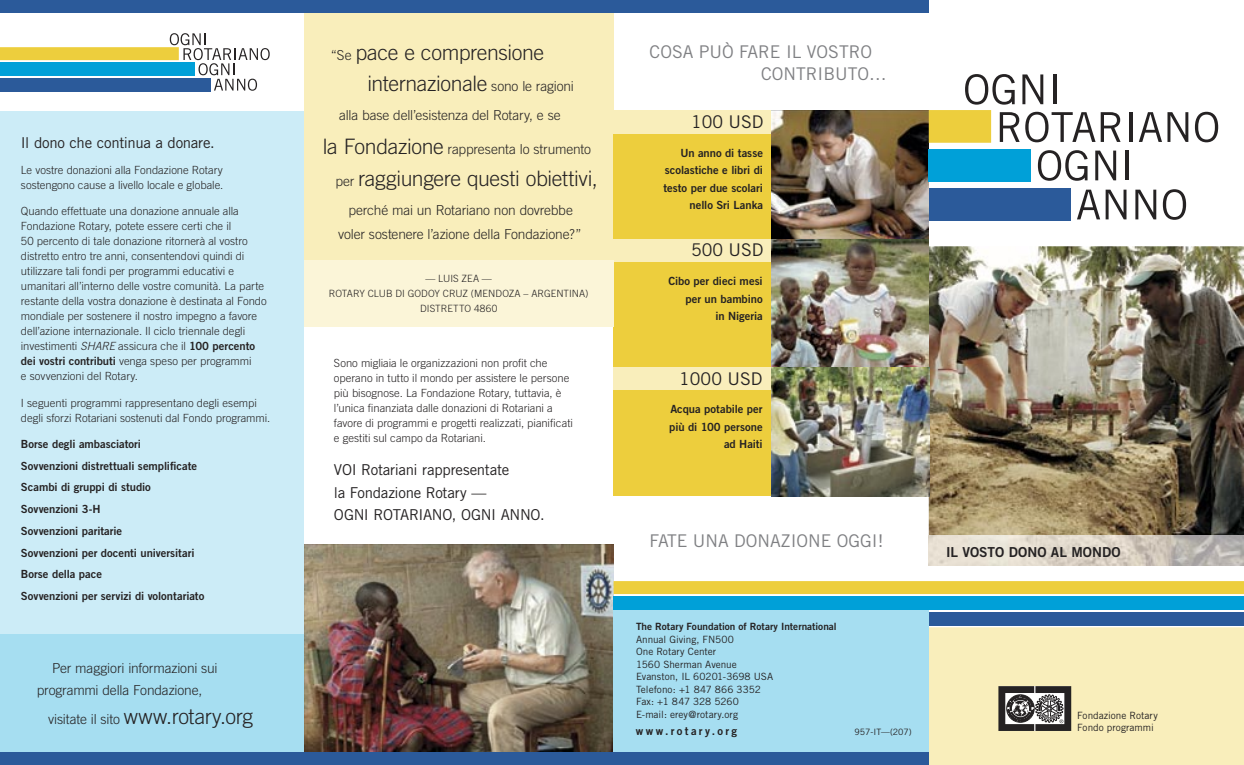
<style>
.page{position:relative;width:1244px;height:765px;background:#fff}
.page>*{position:absolute;margin:0;border:0;box-sizing:border-box;transform-origin:0 0}
.t1{font:300 21.25px "Trade Gothic LT Std";letter-spacing:-.015em;color:#252223}
.t2{font:17.5px "Trade Gothic LT Std";color:#7f8083}
.t3{font:17.5px "Trade Gothic LT Std";color:#252223}
.t4{font:15px/22.5px "Trade Gothic LT Std";letter-spacing:-.02em;color:#252223}
.t5{font:300 13.75px/24.5px "Trade Gothic LT Std";letter-spacing:-.01em;color:#252223;text-align:center}
.t6{font:13.75px "Trade Gothic LT Std Bd 2";color:#252223}
.t7{font:300 11.25px/15px "Trade Gothic LT Std";color:#252223}
.t8{font:11.25px/17.5px "Trade Gothic LT Std Bd 2";letter-spacing:-.005em;color:#252223;text-align:right}
.t9{font:11.25px "Trade Gothic LT Std Bd 2";letter-spacing:.21em;color:#252223}
.t10{font:10px/12.5px "Trade Gothic LT Std";color:#252223}
.t11{font:300 10px/15px "Trade Gothic LT Std";color:#252223;text-align:center}
.t12{font:10px "Trade Gothic LT Std Bd 2";color:#252223}
.t13{font:8.75px "Trade Gothic LT Std";color:#252223}
.s1{font-style:italic}
.s2{font-family:"Trade Gothic LT Std Bd 2";font-weight:400}
.s3{font-size:21.25px}
.s4{font-size:13.75px}
</style>
<div class="page">
<div style="left:304px;top:4px;width:309px;height:323px;background:#f9eebb"></div>
<img style="left:304px;top:545px;width:309px;height:207px">
<div style="left:0;top:628px;width:304px;height:137px;background:#a6def1"></div>
<div style="left:0;top:111px;width:304px;height:523px;background:#ccecf7"></div>
<div style="left:928px;top:627px;width:315px;height:138px;background:#f9eebb"></div>
<img style="left:928px;top:246px;width:315px;height:290px">
<div style="left:613px;top:111px;width:159px;height:385px;background:#edce3d"></div>
<div style="left:613px;top:110px;width:159px;height:23px;background:#f9eebb"></div>
<div style="left:613px;top:367px;width:159px;height:23px;background:#f9eebb"></div>
<div style="left:613px;top:239px;width:159px;height:23px;background:#f9eebb"></div>
<div style="left:613px;top:609px;width:315px;height:145px;background:#a6def1"></div>
<svg style="left:998px;top:686px;width:72px;height:45px"></svg>
<img style="left:771px;top:110px;width:158px;height:386px">
<div style="left:928px;top:110px;width:62px;height:33px;background:#edce3d"></div>
<div style="left:928px;top:188px;width:142px;height:33px;background:#2b5a9a"></div>
<div style="left:928px;top:149px;width:102px;height:33px;background:#00a0d8"></div>
<img style="left:928px;top:536px;width:315px;height:30px">
<div style="left:0;top:752px;width:928px;height:13px;background:#2b5a9a"></div>
<div style="left:0;top:0;width:928px;height:13px;background:#2b5a9a"></div>
<div style="left:0;top:47px;width:179px;height:13px;background:#edce3d"></div>
<div style="left:0;top:78px;width:210px;height:13px;background:#2b5a9a"></div>
<div style="left:0;top:63px;width:194px;height:13px;background:#00a0d8"></div>
<div style="left:613px;top:581px;width:630px;height:13px;background:#edce3d"></div>
<div style="left:928px;top:612px;width:315px;height:13px;background:#2b5a9a"></div>
<div style="left:613px;top:597px;width:630px;height:13px;background:#00a0d8"></div>
<div style="left:304px;top:260px;width:309px;height:67px;background:#fbf5d8"></div>
<svg style="left:999px;top:112px;width:20px;height:30px"></svg>
<svg style="left:1025px;top:112px;width:95px;height:30px"></svg>
<svg style="left:1129px;top:112px;width:3px;height:30px"></svg>
<svg style="left:1138px;top:112px;width:23px;height:30px"></svg>
<svg style="left:1167px;top:112px;width:21px;height:30px"></svg>
<svg style="left:1194px;top:112px;width:23px;height:30px"></svg>
<svg style="left:965px;top:74px;width:49px;height:31px"></svg>
<svg style="left:1022px;top:74px;width:21px;height:30px"></svg>
<svg style="left:1053px;top:74px;width:3px;height:30px"></svg>
<svg style="left:1037px;top:150px;width:50px;height:31px"></svg>
<svg style="left:1095px;top:151px;width:20px;height:29px"></svg>
<hr style="left:1125px;top:151px;width:3px;height:29px;background:#252223">
<svg style="left:1077px;top:190px;width:22px;height:29px"></svg>
<svg style="left:1105px;top:190px;width:21px;height:29px"></svg>
<svg style="left:1135px;top:190px;width:20px;height:29px"></svg>
<svg style="left:1162px;top:189px;width:23px;height:31px"></svg>
<svg style="left:170px;top:33px;width:100px;height:58px"></svg>
<h3 class="t4" style="left:21px;top:131px;width:195px">Il dono che continua a donare.</h3>
<p class="t7" style="left:21px;top:162px;width:204px">Le vostre donazioni alla Fondazione Rotary sostengono cause a livello locale e globale.</p>
<p class="t7" style="left:21px;top:204px;width:247px">Quando effettuate una donazione annuale alla Fondazione Rotary, potete essere certi che il<br>50 percento di tale donazione ritornerà al vostro distretto entro tre anni, consentendovi quindi di utilizzare tali fondi per programmi educativi e umanitari all’interno delle vostre comunità. La parte restante della vostra donazione è destinata al Fondo mondiale per sostenere il nostro impegno a favore dell’azione internazionale. Il ciclo triennale degli investimenti <span class="s1">SHARE</span> assicura che il <span class="s2">100 percento dei vostri contributi</span> venga speso per programmi<br>e sovvenzioni del Rotary.</p>
<p class="t7" style="left:21px;top:395px;width:251px">I seguenti programmi rappresentano degli esempi degli sforzi Rotariani sostenuti dal Fondo programmi.</p>
<p class="t8" style="left:21px;top:433px;width:185px;line-height:21.8px;text-align:left">Borse degli ambasciatori<br>Sovvenzioni distrettuali semplificate<br>Scambi di gruppi di studio<br>Sovvenzioni 3-H<br>Sovvenzioni paritarie<br>Sovvenzioni per docenti universitari<br>Borse della pace<br>Sovvenzioni per servizi di volontariato</p>
<p class="t5" style="left:37px;top:656px;width:182px;line-height:22.5px;text-align:left;text-indent:15px">Per maggiori informazioni sui programmi della Fondazione,</p>
<p class="t5" style="left:48px;top:707px;width:206px">visitate il sito <span class="s3">www.rotary.org</span></p>
<h1 class="t1" style="left:331px;top:40px;width:215px"><span class="s4">“Se</span> pace e comprensione</h1>
<h1 class="t1" style="left:367px;top:71px;width:208px">internazionale <span class="s4">sono le ragioni</span></h1>
<p class="t5" style="left:339px;top:103px;width:223px">alla base dell’esistenza del Rotary, e se</p>
<p class="t5" style="left:322px;top:136px;width:270px"><span class="s3">la Fondazione</span> rappresenta lo strumento</p>
<h1 class="t1" style="left:335px;top:165px;width:264px"><span class="s4">per</span> raggiungere questi obiettivi,</h1>
<p class="t5" style="left:338px;top:197px;width:245px">perché mai un Rotariano non dovrebbe voler sostenere l’azione della Fondazione?”</p>
<p class="t11" style="left:329px;top:271px;width:261px">— LUIS ZEA —<br>ROTARY CLUB DI GODOY CRUZ (MENDOZA – ARGENTINA)<br>DISTRETTO 4860</p>
<p class="t7" style="left:334px;top:355px;width:240px">Sono migliaia le organizzazioni non profit che operano in tutto il mondo per assistere le persone più bisognose. La Fondazione Rotary, tuttavia, è l’unica finanziata dalle donazioni di Rotariani a favore di programmi e progetti realizzati, pianificati e gestiti sul campo da Rotariani.</p>
<h3 class="t4" style="left:334px;top:459px;width:212px">VOI Rotariani rappresentate<br>la Fondazione Rotary —<br>OGNI ROTARIANO, OGNI ANNO.</h3>
<h2 class="t2" style="left:649px;top:41px;width:224px">COSA PUÒ FARE IL VOSTRO</h2>
<h2 class="t2" style="left:761px;top:63px;width:127px">CONTRIBUTO…</h2>
<h2 class="t3" style="left:691px;top:111px;width:74px">100 USD</h2>
<p class="t8" style="left:663px;top:144px;width:101px">Un anno di tasse scolastiche e libri di testo per due scolari nello Sri Lanka</p>
<h2 class="t3" style="left:691px;top:239px;width:74px">500 USD</h2>
<p class="t8" style="left:668px;top:272px;width:96px">Cibo per dieci mesi per un bambino<br>in Nigeria</p>
<h2 class="t3" style="left:679px;top:368px;width:85px">1000 USD</h2>
<p class="t8" style="left:669px;top:400px;width:95px">Acqua potabile per più di 100 persone ad Haiti</p>
<h2 class="t2" style="left:649px;top:530px;width:235px">FATE UNA DONAZIONE OGGI!</h2>
<p class="t12" style="left:636px;top:621px;width:202px">The Rotary Foundation of Rotary International</p>
<p class="t10" style="left:636px;top:633px;width:139px">Annual Giving, FN500<br>One Rotary Center<br>1560 Sherman Avenue<br>Evanston, IL 60201-3698 USA<br>Telefono: +1 847 866 3352<br>Fax: +1 847 328 5260<br>E-mail: erey@rotary.org</p>
<p class="t9" style="left:635px;top:724px;width:103px">www.rotary.org</p>
<p class="t13" style="left:854px;top:727px;width:59px">957-IT—(207)</p>
<p class="t6" style="left:945px;top:543px;width:176px">IL VOSTO DONO AL MONDO</p>
<p class="t10" style="left:1076px;top:709px;width:82px">Fondazione Rotary<br>Fondo programmi</p>
</div>
